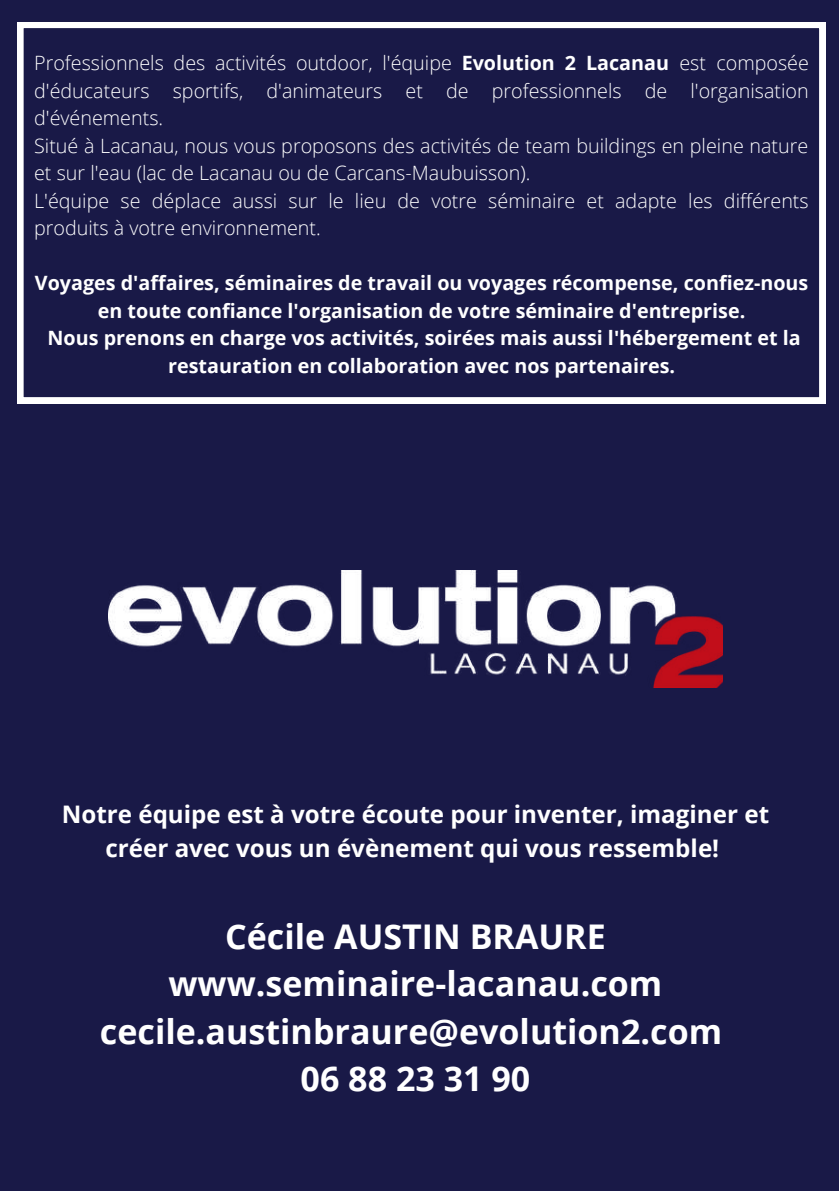
<style>
.page{position:relative;width:839px;height:1191px;background:#fff}
.page>*{position:absolute;margin:0;border:0;box-sizing:border-box;transform-origin:0 0}
.t1{font:700 34px/47.6px "Open Sans";color:#fff;text-align:center}
.t2{font:700 24.2px/33.8px "Open Sans";color:#fff;text-align:center}
.t3{font:300 19.8px/27.4px "Open Sans";color:#fff}
.t4{font:700 19.8px/27.4px "Open Sans";color:#fff;text-align:center}
.s1{font-weight:700}
</style>
<div class="page">
<div style="left:0;top:0;width:838px;height:1191px;background:#191947"></div>
<img style="left:108px;top:570px;width:614px;height:117px">
<svg style="left:18px;top:22px;width:807px;height:381px"></svg>
<p class="t3" style="left:34px;top:49px;width:776px">Professionnels des activités outdoor, l'équipe <span class="s1">Evolution 2 Lacanau</span> est composée d'éducateurs sportifs, d'animateurs et de professionnels de l'organisation d'événements.<br>Situé à Lacanau, nous vous proposons des activités de team buildings en pleine nature et sur l'eau (lac de Lacanau ou de Carcans-Maubuisson).<br>L'équipe se déplace aussi sur le lieu de votre séminaire et adapte les différents produits à votre environnement.</p>
<p class="t4" style="left:35px;top:269px;width:775px">Voyages d'affaires, séminaires de travail ou voyages récompense, confiez-nous en toute confiance l'organisation de votre séminaire d'entreprise.<br>Nous prenons en charge vos activités, soirées mais aussi l'hébergement et la restauration en collaboration avec nos partenaires.</p>
<p class="t2" style="left:62px;top:796px;width:709px">Notre équipe est à votre écoute pour inventer, imaginer et créer avec vous un évènement qui vous ressemble!</p>
<h1 class="t1" style="left:100px;top:912px;width:623px">Cécile AUSTIN BRAURE www.seminaire-lacanau.com cecile.austinbraure@evolution2.com<br>06 88 23 31 90</h1>
</div>
